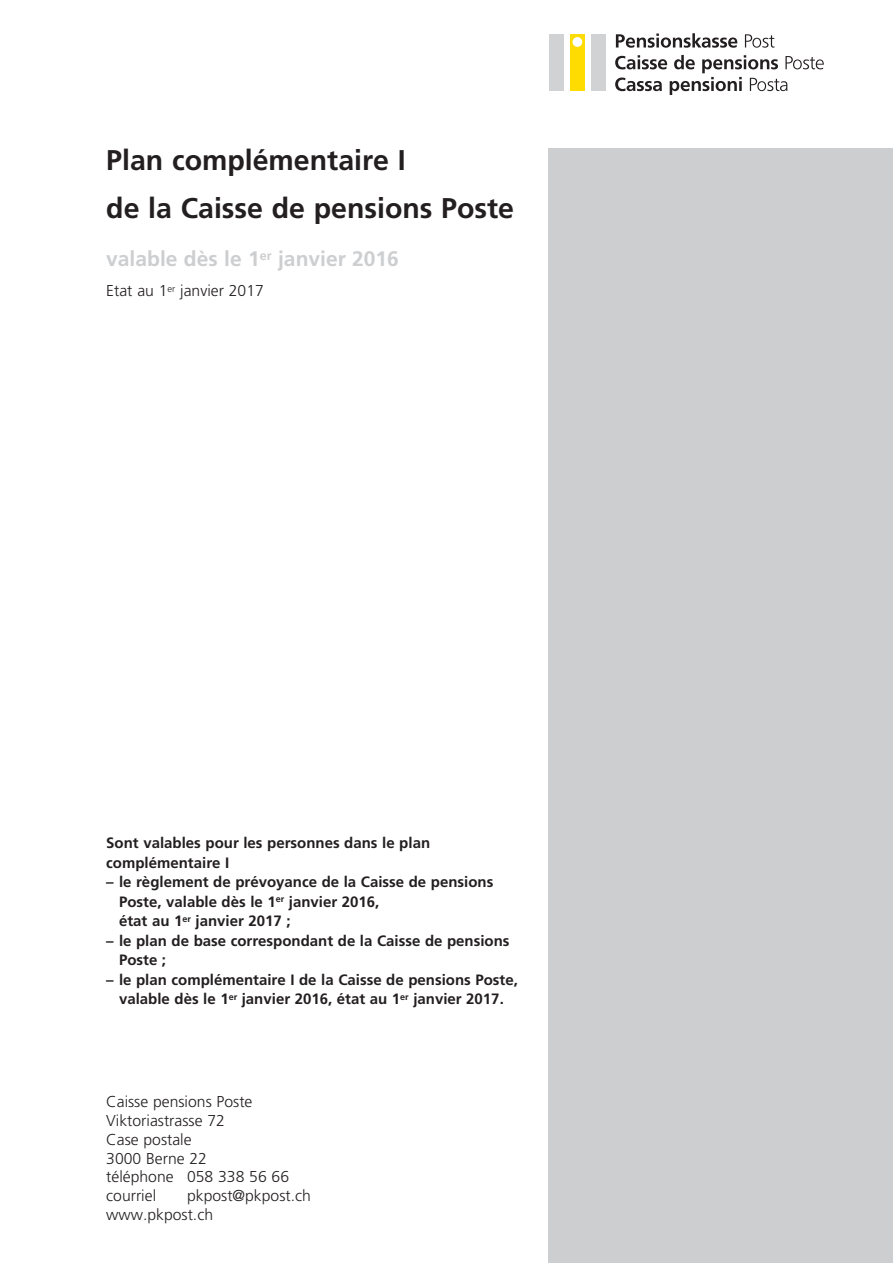
<style>
.page{position:relative;width:893px;height:1263px;background:#fff}
.page>*{position:absolute;margin:0;border:0;box-sizing:border-box;transform-origin:0 0}
.t1{font:700 28.5px/48px "Frutiger";color:#231f20}
.t2{font:700 21px "Frutiger";color:#cdced0}
.t3{font:300 15.75px/18.9px "Frutiger";color:#231f20}
.t4{font:700 15px/19.5px "Frutiger";color:#231f20}
</style>
<div class="page">
<div style="left:549px;top:149px;width:344px;height:1114px;background:#cdced0"></div>
<div style="left:570px;top:34px;width:15px;height:57px;background:#ffdc01"></div>
<div style="left:591px;top:34px;width:14px;height:57px;background:#d1d2d4"></div>
<div style="left:549px;top:34px;width:15px;height:57px;background:#d1d2d4"></div>
<div style="left:572px;top:37px;width:10px;height:10px;background:#fff;border-radius:50%"></div>
<svg style="left:616px;top:33px;width:121px;height:15px"></svg>
<svg style="left:745px;top:34px;width:29px;height:14px"></svg>
<svg style="left:615px;top:55px;width:209px;height:40px"></svg>
<h1 class="t1" style="left:106px;top:136px;width:409px">Plan complémentaire I<br>de la Caisse de pensions Poste</h1>
<h2 class="t2" style="left:106px;top:247px;width:294px">valable dès le 1<sup>er</sup> janvier 2016</h2>
<p class="t3" style="left:106px;top:282px;width:159px">Etat au 1<sup>er</sup> janvier 2017</p>
<p class="t4" style="left:106px;top:833px;width:325px">Sont valables pour les personnes dans le plan complémentaire I</p>
<p class="t4" style="left:119px;top:872px;width:376px;text-indent:-13px">– le règlement de prévoyance de la Caisse de pensions<br>Poste, valable dès le 1<sup>er</sup> janvier 2016,<br>état au 1<sup>er</sup> janvier 2017 ;</p>
<p class="t4" style="left:119px;top:931px;width:392px;text-indent:-13px">– le plan de base correspondant de la Caisse de pensions<br>Poste ;</p>
<p class="t4" style="left:106px;top:970px;width:413px;text-align:center">– le plan complémentaire I de la Caisse de pensions Poste, valable dès le 1<sup>er</sup> janvier 2016, état au 1<sup>er</sup> janvier 2017.</p>
<p class="t3" style="left:106px;top:1092px;width:184px">Caisse pensions Poste<br>Viktoriastrasse 72<br>Case postale<br>3000 Berne 22<br>téléphone 058 338 56 66 courriel</p>
<p class="t3" style="left:106px;top:1187px;width:206px;text-indent:81px">pkpost@pkpost.ch www.pkpost.ch</p>
</div>
